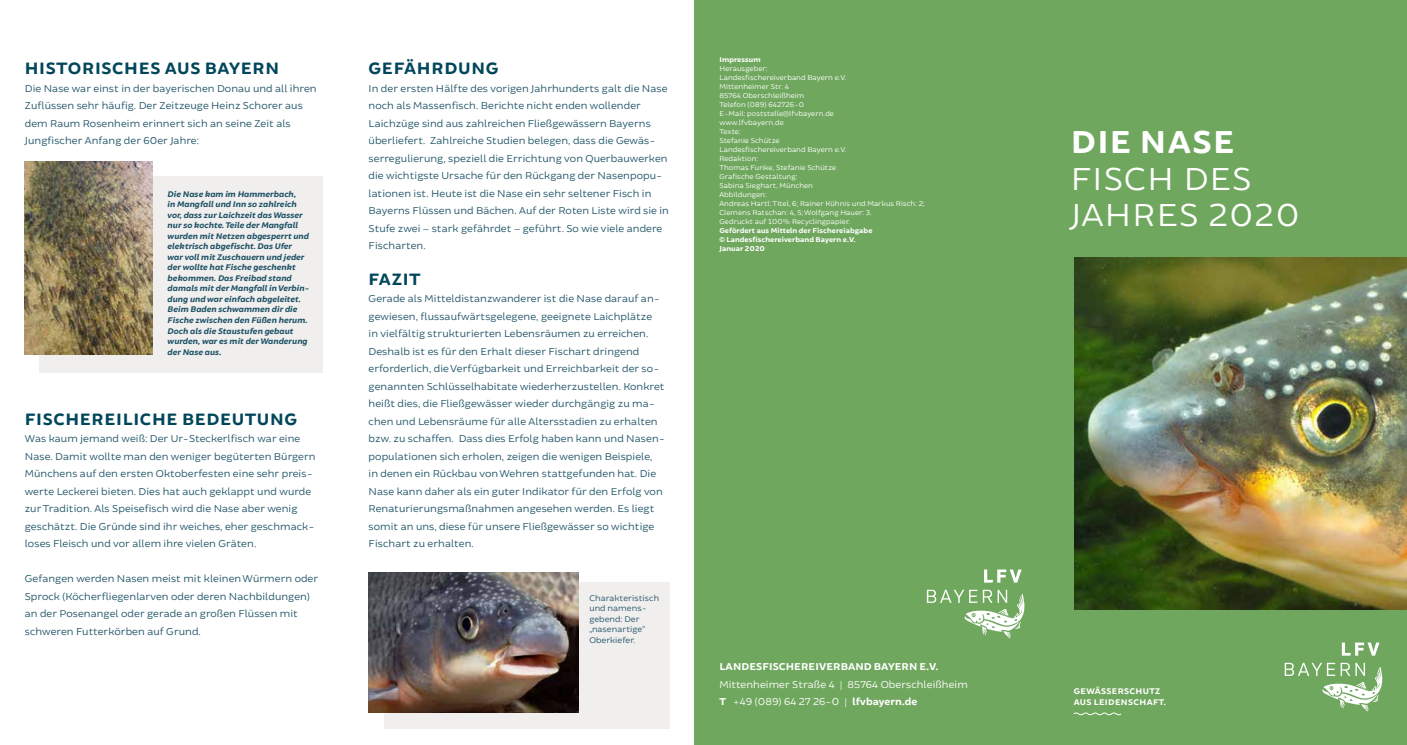
<style>
.page{position:relative;width:1407px;height:745px;background:#fff}
.page>*{position:absolute;margin:0;border:0;box-sizing:border-box;transform-origin:0 0}
.t1{font:33.75px/36.2px "Brocha";letter-spacing:.04em;color:#fff}
.t2{font:700 33.75px "Brocha";letter-spacing:.04em;color:#fff}
.t3{font:700 17.5px "Brocha";letter-spacing:.04em;color:#00465a}
.t4{font:10.62px/17.5px "Brocha";letter-spacing:.01em;color:#1f5467}
.t5{font:10.62px/17.5px "Brocha";letter-spacing:.01em;color:#fff}
.t6{font:700 10.62px "Brocha";letter-spacing:.01em;color:#fff}
.t7{font:italic 700 8.75px/10.5px "Brocha";letter-spacing:.01em;color:#1f5467}
.t8{font:8.75px/10.5px "Brocha";letter-spacing:.01em;color:#1f5467}
.t9{font:700 8.75px/11.2px "Brocha";letter-spacing:.04em;color:#fff}
.t10{font:7.5px/9px "Brocha";letter-spacing:.01em;color:#fff}
.t11{font:700 7.5px/9px "Brocha";letter-spacing:.01em;color:#fff}
.s1{font-weight:700}
</style>
<div class="page">
<div style="left:694px;top:0;width:713px;height:744px;background:#70a75e"></div>
<img style="left:1074px;top:257px;width:333px;height:351px">
<svg style="left:1073px;top:712px;width:49px;height:3px"></svg>
<svg style="left:984px;top:569px;width:37px;height:13px"></svg>
<svg style="left:927px;top:589px;width:98px;height:49px"></svg>
<svg style="left:1342px;top:642px;width:37px;height:13px"></svg>
<svg style="left:1284px;top:662px;width:99px;height:49px"></svg>
<div style="left:39px;top:176px;width:283px;height:196px;background:#f1eeee"></div>
<img style="left:25px;top:162px;width:127px;height:192px">
<div style="left:384px;top:582px;width:285px;height:146px;background:#f1eeee"></div>
<img style="left:369px;top:572px;width:209px;height:139px">
<h2 class="t3" style="left:25px;top:58px;width:256px">HISTORISCHES AUS BAYERN</h2>
<p class="t4" style="left:25px;top:79px;width:293px">Die Nase war einst in der bayerischen Donau und all ihren Zuflüssen sehr häufig. Der Zeitzeuge Heinz Schorer aus dem Raum Rosenheim erinnert sich an seine Zeit als Jungfischer Anfang der 60er Jahre:</p>
<p class="t7" style="left:167px;top:189px;width:143px">Die Nase kam im Hammerbach,<br>in Mangfall und Inn so zahlreich vor, dass zur Laichzeit das Wasser nur so kochte. Teile der Mangfall wurden mit Netzen abgesperrt und elektrisch abgefischt. Das Ufer war voll mit Zuschauern und jeder der wollte hat Fische geschenkt bekommen. Das Freibad stand damals mit der Mangfall in Verbin&shy;dung und war einfach abgeleitet.<br>Beim Baden schwammen dir die<br>Fische zwischen den Füßen herum.<br>Doch als die Staustufen gebaut wurden, war es mit der Wanderung der Nase aus.</p>
<h2 class="t3" style="left:25px;top:408px;width:274px">FISCHEREILICHE BEDEUTUNG</h2>
<p class="t4" style="left:25px;top:429px;width:292px">Was kaum jemand weiß: Der Ur-Steckerlfisch war eine Nase. Damit wollte man den weniger begüterten Bürgern Münchens auf den ersten Oktoberfesten eine sehr preis&shy;werte Leckerei bieten. Dies hat auch geklappt und wurde zur Tradition. Als Speisefisch wird die Nase aber wenig geschätzt. Die Gründe sind ihr weiches, eher geschmack&shy;loses Fleisch und vor allem ihre vielen Gräten.</p>
<p class="t4" style="left:25px;top:569px;width:295px">Gefangen werden Nasen meist mit kleinen Würmern oder Sprock (Köcherfliegenlarven oder deren Nachbildungen) an der Posenangel oder gerade an großen Flüssen mit schweren Futterkörben auf Grund.</p>
<h2 class="t3" style="left:369px;top:58px;width:131px">GEFÄHRDUNG</h2>
<p class="t4" style="left:369px;top:79px;width:302px">In der ersten Hälfte des vorigen Jahrhunderts galt die Nase noch als Massenfisch. Berichte nicht enden wollender Laichzüge sind aus zahlreichen Fließgewässern Bayerns überliefert. Zahlreiche Studien belegen, dass die Gewäs&shy;serregulierung, speziell die Errichtung von Querbauwerken die wichtigste Ursache für den Rückgang der Nasenpopu&shy;lationen ist. Heute ist die Nase ein sehr seltener Fisch in Bayerns Flüssen und Bächen. Auf der Roten Liste wird sie in Stufe zwei – stark gefährdet – geführt. So wie viele andere Fischarten.</p>
<h2 class="t3" style="left:369px;top:268px;width:53px">FAZIT</h2>
<p class="t4" style="left:369px;top:289px;width:298px">Gerade als Mitteldistanzwanderer ist die Nase darauf an&shy;gewiesen, flussaufwärtsgelegene, geeignete Laichplätze<br>in vielfältig strukturierten Lebensräumen zu erreichen.<br>Deshalb ist es für den Erhalt dieser Fischart dringend erforderlich, die Verfügbarkeit und Erreichbarkeit der so&shy;genannten Schlüsselhabitate wiederherzustellen. Konkret heißt dies, die Fließgewässer wieder durchgängig zu ma&shy;chen und Lebensräume für alle Altersstadien zu erhalten bzw. zu schaffen. Dass dies Erfolg haben kann und Nasen&shy;populationen sich erholen, zeigen die wenigen Beispiele,<br>in denen ein Rückbau von Wehren stattgefunden hat. Die Nase kann daher als ein guter Indikator für den Erfolg von Renaturierungsmaßnahmen angesehen werden. Es liegt somit an uns, diese für unsere Fließgewässer so wichtige Fischart zu erhalten.</p>
<p class="t8" style="left:589px;top:592px;width:71px">Charakteristisch und namens&shy;gebend: Der „nasenartige“<br>Oberkiefer.</p>
<p class="t11" style="left:719px;top:55px;width:43px">Impressum</p>
<p class="t10" style="left:719px;top:64px;width:207px">Herausgeber:<br>Landesfischereiverband Bayern e.V.<br>Mittenheimer Str. 4<br>85764 Oberschleißheim<br>Telefon (089) 642726-0<br>E-Mail: poststelle@lfvbayern.de<br>www.lfvbayern.de<br>Texte:<br>Stefanie Schütze<br>Landesfischereiverband Bayern e.V.<br>Redaktion:<br>Thomas Funke, Stefanie Schütze<br>Grafische Gestaltung:<br>Sabina Sieghart, München<br>Abbildungen:<br>Andreas Hartl: Titel, 6; Rainer Kühnis und Markus Risch: 2;<br>Clemens Ratschan: 4, 5; Wolfgang Hauer: 3.<br>Gedruckt auf 100% Recyclingpapier.</p>
<p class="t11" style="left:719px;top:226px;width:155px">Gefördert aus Mitteln der Fischereiabgabe © Landesfischereiverband Bayern e.V.<br>Januar 2020</p>
<p class="t6" style="left:719px;top:659px;width:221px">LANDESFISCHEREIVERBAND BAYERN E.V.</p>
<p class="t5" style="left:719px;top:674px;width:250px">Mittenheimer Straße 4 | 85764 Oberschleißheim<br><span class="s1">T</span> +49 (089) 64 27 26-0 | <span class="s1">lfvbayern.de</span></p>
<h1 class="t2" style="left:1071px;top:121px;width:165px">DIE NASE</h1>
<h1 class="t1" style="left:1071px;top:160px;width:230px">FISCH DES<br>JAHRES 2020</h1>
<p class="t9" style="left:1074px;top:685px;width:94px">GEWÄSSERSCHUTZ<br>AUS LEIDENSCHAFT.</p>
</div>
